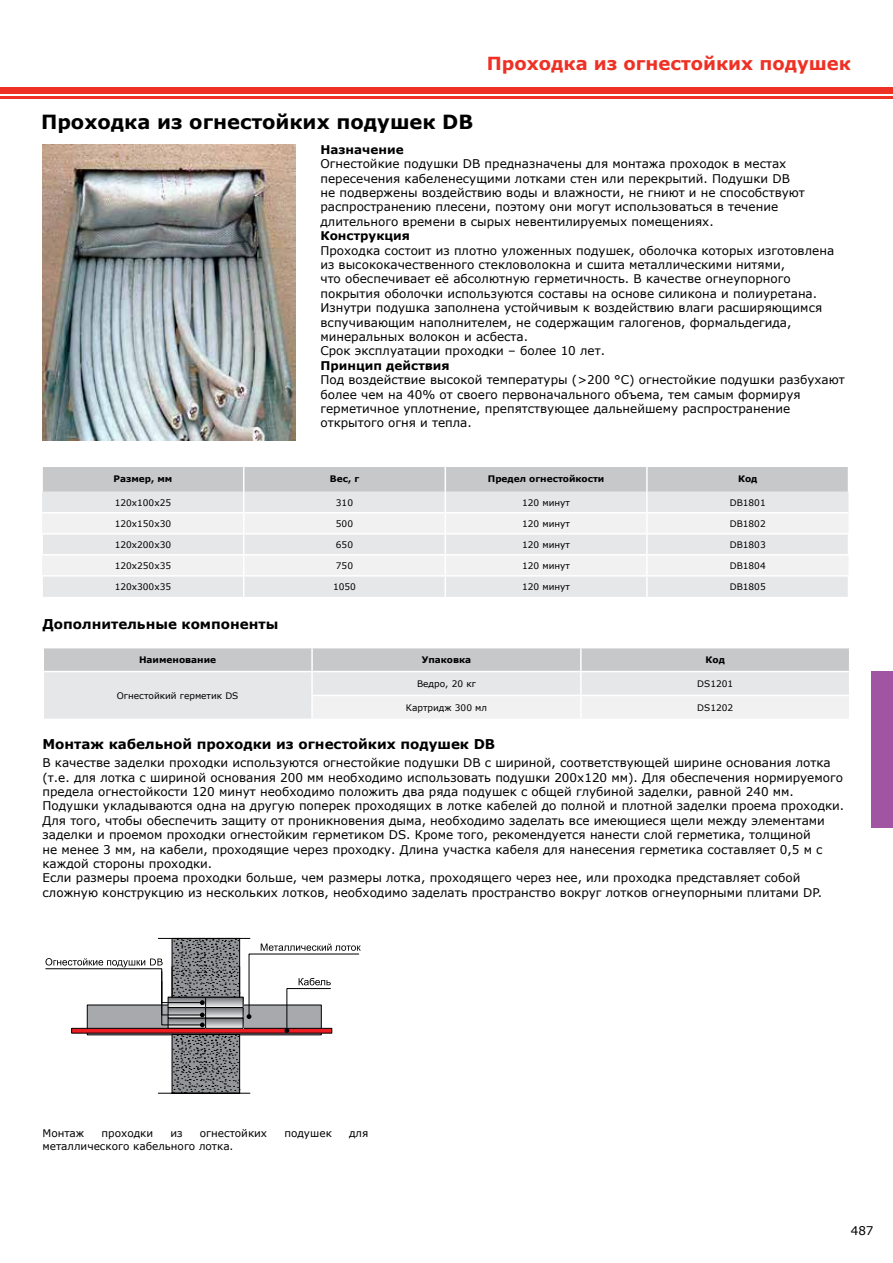
<style>
.page{position:relative;width:893px;height:1263px;background:#fff}
.page>*{position:absolute;margin:0;border:0;box-sizing:border-box;transform-origin:0 0}
.t1{font:700 19.5px "Verdana";color:#000}
.t2{font:700 18px "Verdana";color:#ee3124}
.t3{font:700 13.5px "Verdana";color:#000}
.t4{font:12px/14.4px "Verdana";color:#000}
.t5{font:700 12px "Verdana";color:#000}
.t6{font:10.5px "Verdana";color:#000}
.t7{font:9px "Verdana";color:#000}
.t8{font:700 9px "Verdana";color:#000}
</style>
<div class="page">
<svg style="left:0;top:87px;width:3px;height:12px"></svg>
<div style="left:3px;top:87px;width:890px;height:6px;background:#ee3124"></div>
<hr style="left:3px;top:96px;width:890px;height:3px;background:#ee3124">
<div style="left:871px;top:671px;width:22px;height:156px;background:#a154a1"></div>
<svg style="left:45px;top:938px;width:316px;height:156px"></svg>
<img style="left:42px;top:145px;width:253px;height:295px">
<svg style="left:42px;top:467px;width:807px;height:130px"></svg>
<hr style="left:647px;top:575px;width:202px;height:2px;background:#fff">
<svg style="left:43px;top:648px;width:806px;height:71px"></svg>
<h2 class="t2" style="left:487px;top:50px;width:366px">Проходка из огнестойких подушек</h2>
<h1 class="t1" style="left:41px;top:108px;width:434px">Проходка из огнестойких подушек DB</h1>
<p class="t5" style="left:320px;top:141px;width:85px">Назначение</p>
<p class="t4" style="left:320px;top:157px;width:486px">Огнестойкие подушки DB предназначены для монтажа проходок в местах пересечения кабеленесущими лотками стен или перекрытий. Подушки DB не подвержены воздействию воды и влажности, не гниют и не способствуют распространению плесени, поэтому они могут использоваться в течение длительного времени в сырых невентилируемых помещениях.</p>
<p class="t5" style="left:320px;top:227px;width:91px">Конструкция</p>
<p class="t4" style="left:320px;top:243px;width:515px">Проходка состоит из плотно уложенных подушек, оболочка которых изготовлена из высококачественного стекловолокна и сшита металлическими нитями,<br>что обеспечивает её абсолютную герметичность. В качестве огнеупорного покрытия оболочки используются составы на основе силикона и полиуретана.<br>Изнутри подушка заполнена устойчивым к воздействию влаги расширяющимся вспучивающим наполнителем, не содержащим галогенов, формальдегида, минеральных волокон и асбеста.<br>Срок эксплуатации проходки – более 10 лет.</p>
<p class="t5" style="left:320px;top:357px;width:131px">Принцип действия</p>
<p class="t4" style="left:320px;top:373px;width:526px">Под воздействие высокой температуры (&gt;200 °C) огнестойкие подушки разбухают более чем на 40% от своего первоначального объема, тем самым формируя герметичное уплотнение, препятствующее дальнейшему распространение открытого огня и тепла.</p>
<p class="t8" style="left:113px;top:473px;width:60px">Размер, мм</p>
<p class="t8" style="left:330px;top:473px;width:31px">Вес, г</p>
<p class="t8" style="left:488px;top:473px;width:118px">Предел огнестойкости</p>
<p class="t8" style="left:738px;top:473px;width:21px">Код</p>
<p class="t7" style="left:115px;top:496px;width:58px">120х100х25</p>
<p class="t7" style="left:336px;top:496px;width:19px">310</p>
<p class="t7" style="left:522px;top:496px;width:49px">120 минут</p>
<p class="t7" style="left:730px;top:496px;width:38px">DB1801</p>
<p class="t7" style="left:115px;top:517px;width:58px">120х150х30</p>
<p class="t7" style="left:336px;top:517px;width:19px">500</p>
<p class="t7" style="left:522px;top:517px;width:49px">120 минут</p>
<p class="t7" style="left:730px;top:517px;width:38px">DB1802</p>
<p class="t7" style="left:115px;top:538px;width:58px">120х200х30</p>
<p class="t7" style="left:336px;top:538px;width:19px">650</p>
<p class="t7" style="left:522px;top:538px;width:49px">120 минут</p>
<p class="t7" style="left:730px;top:538px;width:38px">DB1803</p>
<p class="t7" style="left:115px;top:559px;width:58px">120х250х35</p>
<p class="t7" style="left:336px;top:559px;width:19px">750</p>
<p class="t7" style="left:522px;top:559px;width:49px">120 минут</p>
<p class="t7" style="left:730px;top:559px;width:38px">DB1804</p>
<p class="t7" style="left:115px;top:580px;width:58px">120х300х35</p>
<p class="t7" style="left:333px;top:580px;width:24px">1050</p>
<p class="t7" style="left:522px;top:580px;width:49px">120 минут</p>
<p class="t7" style="left:730px;top:580px;width:38px">DB1805</p>
<p class="t3" style="left:43px;top:614px;width:237px">Дополнительные компоненты</p>
<p class="t8" style="left:139px;top:653px;width:79px">Наименование</p>
<p class="t8" style="left:422px;top:653px;width:51px">Упаковка</p>
<p class="t8" style="left:706px;top:653px;width:21px">Код</p>
<p class="t7" style="left:117px;top:689px;width:123px">Огнестойкий герметик DS</p>
<p class="t7" style="left:417px;top:677px;width:60px">Ведро, 20 кг</p>
<p class="t7" style="left:697px;top:677px;width:37px">DS1201</p>
<p class="t7" style="left:406px;top:701px;width:83px">Картридж 300 мл</p>
<p class="t7" style="left:697px;top:701px;width:37px">DS1202</p>
<p class="t3" style="left:43px;top:734px;width:454px">Монтаж кабельной проходки из огнестойких подушек DB</p>
<p class="t4" style="left:43px;top:755px;width:803px">В качестве заделки проходки используются огнестойкие подушки DB с шириной, соответствующей ширине основания лотка (т.е. для лотка с шириной основания 200 мм необходимо использовать подушки 200х120 мм). Для обеспечения нормируемого предела огнестойкости 120 минут необходимо положить два ряда подушек с общей глубиной заделки, равной 240 мм.<br>Подушки укладываются одна на другую поперек проходящих в лотке кабелей до полной и плотной заделки проема проходки.<br>Для того, чтобы обеспечить защиту от проникновения дыма, необходимо заделать все имеющиеся щели между элементами заделки и проемом проходки огнестойким герметиком DS. Кроме того, рекомендуется нанести слой герметика, толщиной<br>не менее 3 мм, на кабели, проходящие через проходку. Длина участка кабеля для нанесения герметика составляет 0,5 м с каждой стороны проходки.<br>Если размеры проема проходки больше, чем размеры лотка, проходящего через нее, или проходка представляет собой сложную конструкцию из нескольких лотков, необходимо заделать пространство вокруг лотков огнеупорными плитами DP.</p>
<p class="t6" style="left:43px;top:1126px;width:43px">Монтаж</p>
<p class="t6" style="left:102px;top:1126px;width:53px">проходки</p>
<p class="t6" style="left:170px;top:1126px;width:14px">из</p>
<p class="t6" style="left:200px;top:1126px;width:69px">огнестойких</p>
<p class="t6" style="left:284px;top:1126px;width:49px">подушек</p>
<p class="t6" style="left:349px;top:1126px;width:21px">для</p>
<p class="t6" style="left:43px;top:1139px;width:192px">металлического кабельного лотка.</p>
<p class="t4" style="left:851px;top:1223px;width:24px">487</p>
</div>
